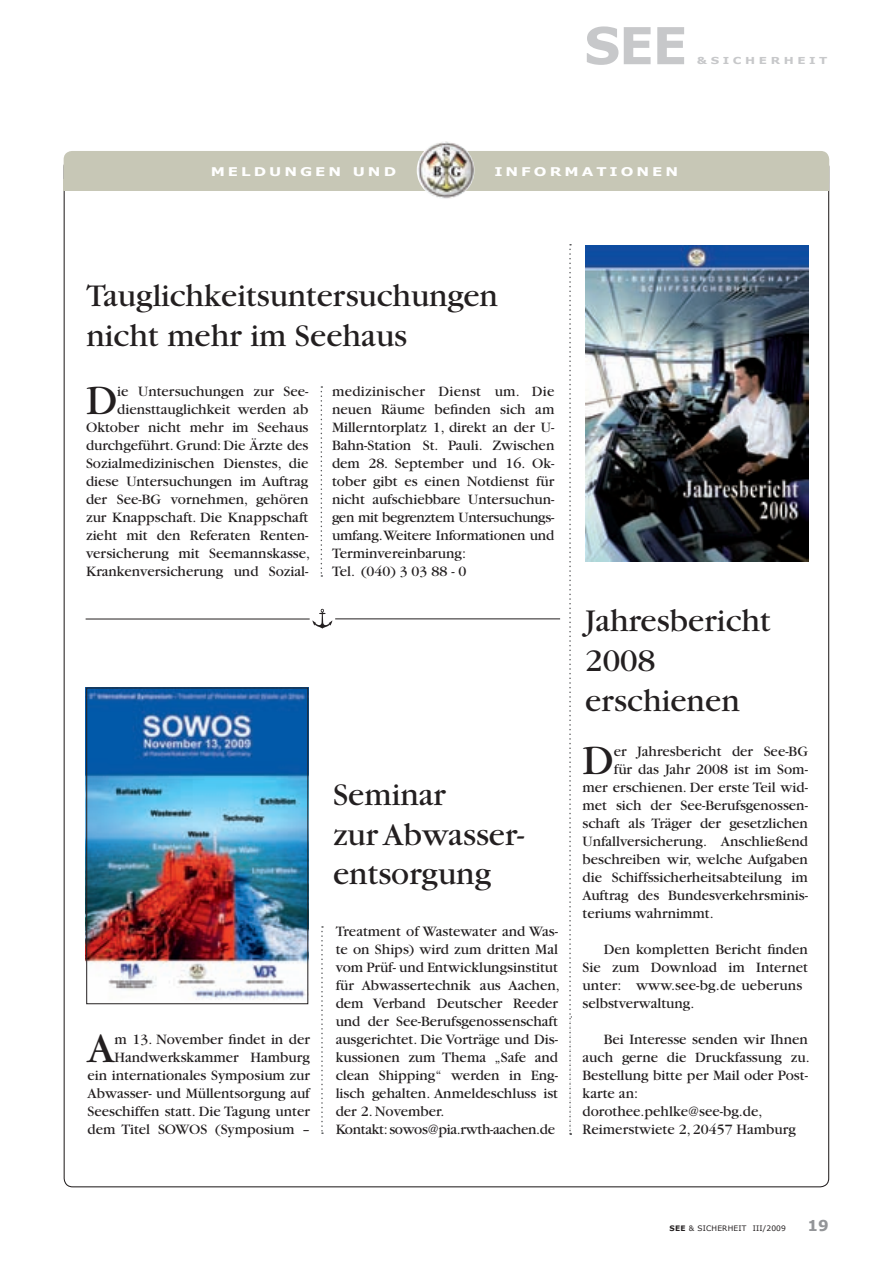
<style>
.page{position:relative;width:893px;height:1263px;background:#fff}
.page>*{position:absolute;margin:0;border:0;box-sizing:border-box;transform-origin:0 0}
.t1{font:700 51px "Verdana";color:#c7c8ca}
.t2{font:43.95px "Garamond";color:#231f20}
.t3{font:33px/39.6px "Garamond";color:#231f20}
.t4{font:15px/18px "Garamond";color:#231f20}
.t5{font:700 15px "Verdana";color:#939598}
.t6{font:700 12px "Verdana";letter-spacing:.2em;color:#fff;scale:1.25 1}
.t7{font:700 9.6px "Verdana";color:#c7c8ca;scale:1.25 1}
.t8{font:7.5px "Verdana";letter-spacing:.025em;color:#231f20}
.t9{font:700 7.5px "Verdana";color:#231f20}
</style>
<div class="page">
<div style="left:64px;top:151px;width:765px;height:39px;background:#c7c7b6;border-radius:9px"></div>
<div style="left:64px;top:179px;width:765px;height:11px;background:#c7c7b6"></div>
<img style="left:417px;top:141px;width:57px;height:58px;border-radius:29px">
<svg style="left:321px;top:386px;width:1px;height:191px"></svg>
<svg style="left:569px;top:244px;width:2px;height:891px"></svg>
<svg style="left:321px;top:926px;width:2px;height:208px"></svg>
<hr style="left:86px;top:619px;width:224px;height:1px;background:#231f20">
<hr style="left:335px;top:618px;width:225px;height:1px;background:#231f20">
<svg style="left:312px;top:609px;width:20px;height:20px"></svg>
<img style="left:585px;top:246px;width:223px;height:315px">
<img style="left:88px;top:688px;width:221px;height:314px">
<div style="left:86px;top:688px;width:222px;height:316px;border:1px solid #231f20"></div>
<h1 class="t1" style="left:584px;top:12px;width:34px">SEE</h1>
<p class="t7" style="left:697px;top:54px;width:22px">&amp; SICHERHEIT</p>
<p class="t6" style="left:211px;top:164px;width:59px">ME LDUNGEN</p>
<p class="t6" style="left:353px;top:164px;width:12px">UN</p>
<p class="t6" style="left:384px;top:164px;width:11px">D</p>
<p class="t6" style="left:494px;top:164px;width:12px">INFOR</p>
<p class="t6" style="left:564px;top:164px;width:26px">MATIONEN</p>
<h3 class="t3" style="left:86px;top:277px;width:413px">Tauglichkeitsuntersuchungen nicht mehr im Seehaus</h3>
<p class="t4" style="left:86px;top:382px;width:226px;text-align:right">ie Untersuchungen zur See&shy;diensttauglichkeit werden ab<br>Oktober nicht mehr im Seehaus durchgeführt. Grund: Die Ärzte des<br>Sozialmedizinischen Dienstes, die diese Untersuchungen im Auftrag der See-BG vornehmen, gehören zur Knappschaft. Die Knappschaft zieht mit den Referaten Renten&shy;versicherung mit Seemannskasse,<br>Krankenversicherung und Sozial-</p>
<h2 class="t2" style="left:86px;top:377px;width:33px">D</h2>
<p class="t4" style="left:332px;top:382px;width:224px">medizinischer Dienst um. Die neuen Räume befinden sich am<br>Millerntorplatz 1, direkt an der U-<br>Bahn-Station St. Pauli. Zwischen dem 28. September und 16. Ok&shy;tober gibt es einen Notdienst für nicht aufschiebbare Untersuchun&shy;gen mit begrenztem Untersuchungs&shy;umfang. Weitere Informationen und<br>Terminvereinbarung:<br>Tel. (040) 3 03 88 - 0</p>
<p class="t4" style="left:88px;top:1030px;width:224px;text-align:right">m 13. November findet in der<br>Handwerkskammer Hamburg<br>ein internationales Symposium zur<br>Abwasser- und Müllentsorgung auf<br>Seeschiffen statt. Die Tagung unter dem Titel SOWOS (Symposium –</p>
<h2 class="t2" style="left:88px;top:1025px;width:30px">A</h2>
<h3 class="t3" style="left:333px;top:775px;width:193px">Seminar<br>zur Abwasser&shy;entsorgung</h3>
<p class="t4" style="left:336px;top:922px;width:226px">Treatment of Wastewater and Was&shy;te on Ships) wird zum dritten Mal vom Prüf- und Entwicklungsinstitut für Abwassertechnik aus Aachen, dem Verband Deutscher Reeder und der See-Berufsgenossenschaft ausgerichtet. Die Vorträge und Dis&shy;kussionen zum Thema „Safe and clean Shipping“ werden in Eng&shy;lisch gehalten. Anmeldeschluss ist der 2. November.<br>Kontakt: sowos@pia.rwth-aachen.de</p>
<h3 class="t3" style="left:585px;top:602px;width:187px">Jahresbericht<br>2008 erschienen</h3>
<h2 class="t2" style="left:583px;top:737px;width:33px">D</h2>
<p class="t4" style="left:614px;top:742px;width:196px">er Jahresbericht der See-BG</p>
<p class="t4" style="left:614px;top:760px;width:196px">für das Jahr 2008 ist im Som-</p>
<p class="t4" style="left:583px;top:778px;width:227px">mer erschienen. Der erste Teil wid-</p>
<p class="t4" style="left:583px;top:796px;width:227px">met sich der See-Berufsgenossen-</p>
<p class="t4" style="left:583px;top:814px;width:227px">schaft als Träger der gesetzlichen</p>
<p class="t4" style="left:583px;top:832px;width:227px">Unfallversicherung. Anschließend</p>
<p class="t4" style="left:583px;top:850px;width:227px">beschreiben wir, welche Aufgaben</p>
<p class="t4" style="left:583px;top:868px;width:227px">die Schiffssicherheitsabteilung im</p>
<p class="t4" style="left:583px;top:886px;width:227px">Auftrag des Bundesverkehrsminis-</p>
<p class="t4" style="left:583px;top:904px;width:133px">teriums wahrnimmt.</p>
<p class="t4" style="left:583px;top:940px;width:227px;text-align:justify;text-indent:21px">Den kompletten Bericht finden Sie zum Download im Internet unter: www.see-bg.de/ueberuns/ selbstverwaltung.</p>
<p class="t4" style="left:583px;top:1030px;width:229px;text-indent:21px">Bei Interesse senden wir Ihnen auch gerne die Druckfassung zu.<br>Bestellung bitte per Mail oder Post&shy;karte an: dorothee.pehlke@see-bg.de,<br>Reimerstwiete 2, 20457 Hamburg</p>
<p class="t9" style="left:670px;top:1223px;width:7px">SEE</p>
<p class="t8" style="left:689px;top:1223px;width:99px">&amp; SICH ERH EIT III/2009</p>
<p class="t5" style="left:807px;top:1216px;width:23px">19</p>
</div>
